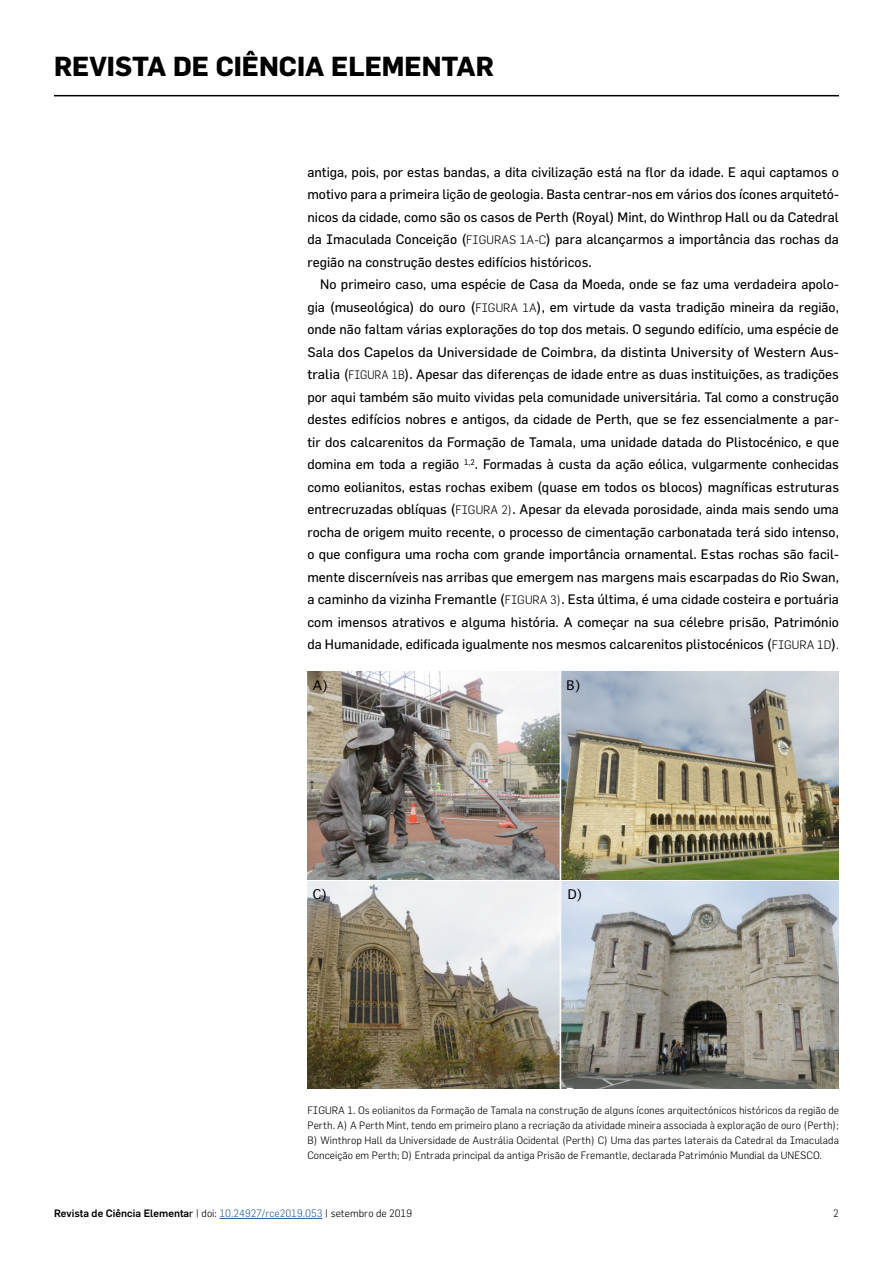
<style>
.page{position:relative;width:893px;height:1263px;background:#fff}
.page>*{position:absolute;margin:0;border:0;box-sizing:border-box;transform-origin:0 0}
.t1{font:700 27px "Flama";color:#000}
.t2{font:13.5px/22.5px "Flama";color:#000;text-align:justify}
.t3{font:300 10.5px/15px "Flama";color:#000;text-align:justify}
.t4{font:500 10.5px "Flama";color:#000}
.s1{font-weight:300;font-size:12px}
.s2{font-weight:400}
.s3{font-weight:300}
.s4{font-weight:300;color:#275b9b}
</style>
<div class="page">
<hr style="left:54px;top:95px;width:785px;height:1px;background:#000">
<img style="left:307px;top:672px;width:532px;height:207px">
<img style="left:307px;top:881px;width:532px;height:208px">
<hr style="left:219px;top:1218px;width:103px;height:1px;background:#275b9b">
<svg style="left:313px;top:679px;width:14px;height:13px"></svg>
<svg style="left:567px;top:679px;width:12px;height:13px"></svg>
<svg style="left:313px;top:888px;width:13px;height:13px"></svg>
<svg style="left:569px;top:888px;width:12px;height:13px"></svg>
<h1 class="t1" style="left:54px;top:50px;width:441px">REVISTA DE CIÊNCIA ELEMENTAR</h1>
<p class="t2" style="left:307px;top:160px;width:533px">antiga, pois, por estas bandas, a dita civilização está na flor da idade. E aqui captamos o motivo para a primeira lição de geologia. Basta centrar-nos em vários dos ícones arquitetó&shy;nicos da cidade, como são os casos de Perth (Royal) Mint, do Winthrop Hall ou da Catedral da Imaculada Conceição (<span class="s1">FIGURAS 1A-C</span>) para alcançarmos a importância das rochas da região na construção destes edifícios históricos.</p>
<p class="t2" style="left:307px;top:273px;width:533px;text-indent:13px">No primeiro caso, uma espécie de Casa da Moeda, onde se faz uma verdadeira apolo&shy;gia (museológica) do ouro (<span class="s1">FIGURA 1A</span>), em virtude da vasta tradição mineira da região, onde não faltam várias explorações do top dos metais. O segundo edifício, uma espécie de Sala dos Capelos da Universidade de Coimbra, da distinta University of Western Aus&shy;tralia (<span class="s1">FIGURA 1B</span>). Apesar das diferenças de idade entre as duas instituições, as tradições por aqui também são muito vividas pela comunidade universitária. Tal como a construção destes edifícios nobres e antigos, da cidade de Perth, que se fez essencialmente a par&shy;tir dos calcarenitos da Formação de Tamala, uma unidade datada do Plistocénico, e que domina em toda a região <sup>1,2</sup>. Formadas à custa da ação eólica, vulgarmente conhecidas como eolianitos, estas rochas exibem (quase em todos os blocos) magníficas estruturas entrecruzadas oblíquas (<span class="s1">FIGURA 2)</span>. Apesar da elevada porosidade, ainda mais sendo uma rocha de origem muito recente, o processo de cimentação carbonatada terá sido intenso, o que configura uma rocha com grande importância ornamental. Estas rochas são facil&shy;mente discerníveis nas arribas que emergem nas margens mais escarpadas do Rio Swan, a caminho da vizinha Fremantle (<span class="s1">FIGURA 3)</span>. Esta última, é uma cidade costeira e portuária com imensos atrativos e alguma história. A começar na sua célebre prisão, Património da Humanidade, edificada igualmente nos mesmos calcarenitos plistocénicos (<span class="s1">FIGURA 1D</span>)<span class="s1">.</span></p>
<p class="t3" style="left:307px;top:1103px;width:533px">FIGURA 1. Os eolianitos da Formação de Tamala na construção de alguns ícones arquitectónicos históricos da região de Perth. A) A Perth Mint, tendo em primeiro plano a recriação da atividade mineira associada à exploração de ouro (Perth); B) Winthrop Hall da Universidade de Austrália Ocidental (Perth) C) Uma das partes laterais da Catedral da Imaculada Conceição em Perth; D) Entrada principal da antiga Prisão de Fremantle, declarada Património Mundial da UNESCO.</p>
<p class="t4" style="left:54px;top:1207px;width:360px">Revista de Ciência Elementa<span class="s2">r</span> <span class="s3">| doi:</span> <span class="s4">10.24927/rce2019.053</span> <span class="s3">| setembro de 2019</span></p>
<p class="t3" style="left:833px;top:1206px;width:7px">2</p>
</div>
